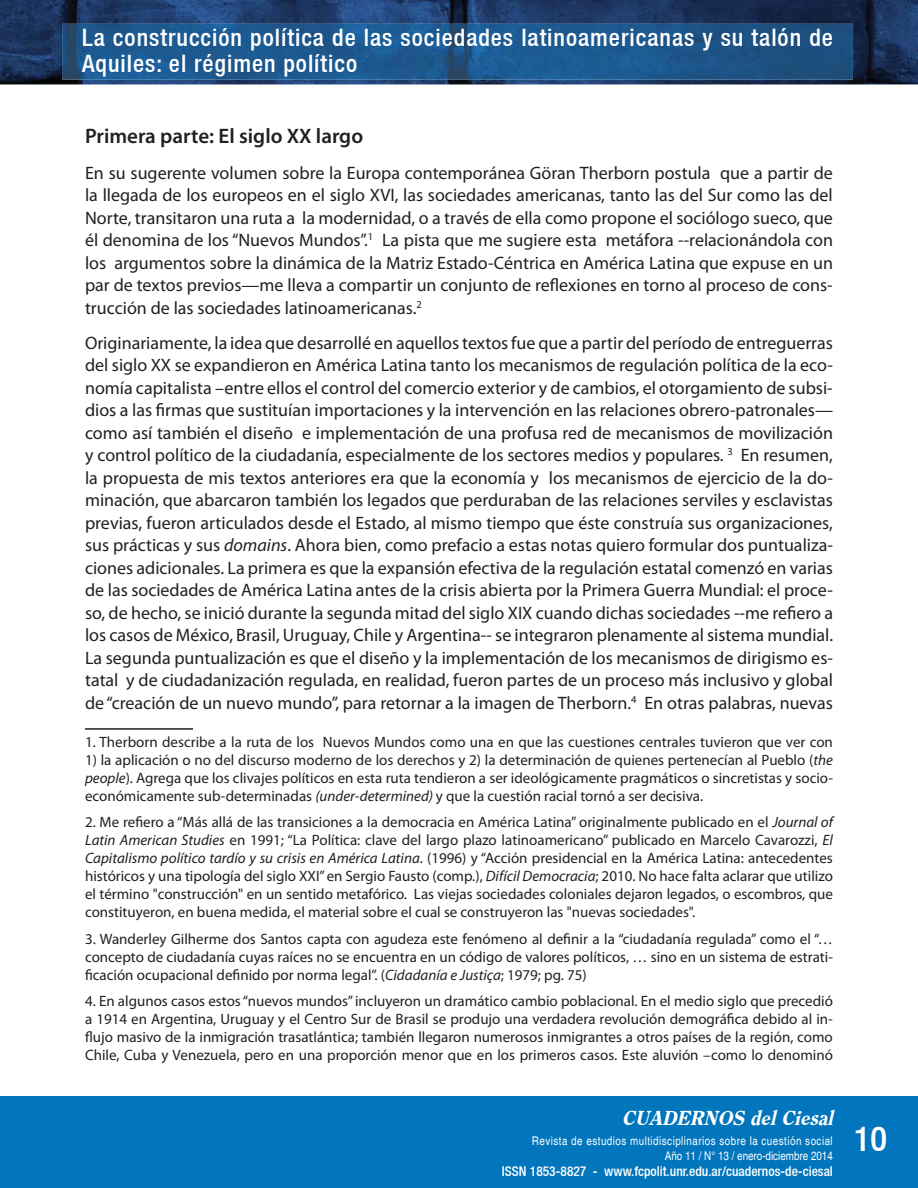
<style>
.page{position:relative;width:918px;height:1188px;background:#fff}
.page>*{position:absolute;margin:0;border:0;box-sizing:border-box;transform-origin:0 0}
.t1{font:500 condensed 34.5px "Helvetica Neue";color:#fff}
.t2{font:500 condensed 24px/25.5px "Helvetica Neue";letter-spacing:.04em;color:#fff}
.t3{font:600 21px "Myriad Pro";color:#231f20}
.t4{font:italic 800 21px "Clearface";color:#fff}
.t5{font:18px/22.5px "Myriad Pro";color:#231f20;text-align:justify}
.t6{font:15px/18px "Myriad Pro";color:#231f20;text-align:justify}
.t7{font:500 condensed 13.5px "Helvetica Neue";color:#fff}
.t8{font:condensed 12px/15px "Helvetica";letter-spacing:.04em;color:#fff;text-align:right}
.s1{font-style:italic}
</style>
<div class="page">
<img style="left:0;top:0;width:918px;height:84px">
<div style="left:0;top:1096px;width:918px;height:92px;background:#0276bd"></div>
<img style="left:62px;top:24px;width:791px;height:56px">
<hr style="left:85px;top:728px;width:108px;height:2px;background:#231f20">
<h2 class="t2" style="left:82px;top:25px;width:752px">La construcción política de las sociedades latinoamericanas y su talón de<br>Aquiles: el régimen político</h2>
<p class="t3" style="left:85px;top:128px;width:280px">Primera parte: El siglo XX largo</p>
<p class="t5" style="left:85px;top:162px;width:750px">En su sugerente volumen sobre la Europa contemporánea Göran Therborn postula que a partir de la llegada de los europeos en el siglo XVI, las sociedades americanas, tanto las del Sur como las del Norte, transitaron una ruta a la modernidad, o a través de ella como propone el sociólogo sueco, que él denomina de los “Nuevos Mundos”.<sup>1</sup> La pista que me sugiere esta metáfora --relacionándola con los argumentos sobre la dinámica de la Matriz Estado-Céntrica en América Latina que expuse en un par de textos previos—me lleva a compartir un conjunto de reflexiones en torno al proceso de cons&shy;trucción de las sociedades latinoamericanas.<sup>2</sup></p>
<p class="t5" style="left:85px;top:333px;width:750px">Originariamente, la idea que desarrollé en aquellos textos fue que a partir del período de entreguerras del siglo XX se expandieron en América Latina tanto los mecanismos de regulación política de la eco&shy;nomía capitalista –entre ellos el control del comercio exterior y de cambios, el otorgamiento de subsi&shy;dios a las firmas que sustituían importaciones y la intervención en las relaciones obrero-patronales— como así también el diseño e implementación de una profusa red de mecanismos de movilización y control político de la ciudadanía, especialmente de los sectores medios y populares. <sup>3</sup> En resumen, la propuesta de mis textos anteriores era que la economía y los mecanismos de ejercicio de la do&shy;minación, que abarcaron también los legados que perduraban de las relaciones serviles y esclavistas previas, fueron articulados desde el Estado, al mismo tiempo que éste construía sus organizaciones, sus prácticas y sus <span class="s1">domains</span>. Ahora bien, como prefacio a estas notas quiero formular dos puntualiza&shy;ciones adicionales. La primera es que la expansión efectiva de la regulación estatal comenzó en varias de las sociedades de América Latina antes de la crisis abierta por la Primera Guerra Mundial: el proce&shy;so, de hecho, se inició durante la segunda mitad del siglo XIX cuando dichas sociedades --me refiero a los casos de México, Brasil, Uruguay, Chile y Argentina-- se integraron plenamente al sistema mundial.<br>La segunda puntualización es que el diseño y la implementación de los mecanismos de dirigismo es&shy;tatal y de ciudadanización regulada, en realidad, fueron partes de un proceso más inclusivo y global de “creación de un nuevo mundo”, para retornar a la imagen de Therborn.<sup>4</sup> En otras palabras, nuevas</p>
<p class="t6" style="left:85px;top:734px;width:749px">1. Therborn describe a la ruta de los Nuevos Mundos como una en que las cuestiones centrales tuvieron que ver con</p>
<p class="t6" style="left:85px;top:752px;width:750px">1) la aplicación o no del discurso moderno de los derechos y 2) la determinación de quienes pertenecían al Pueblo (<span class="s1">the people</span>). Agrega que los clivajes políticos en esta ruta tendieron a ser ideológicamente pragmáticos o sincretistas y socio&shy;económicamente sub-determinadas <span class="s1">(under-determined)</span> y que la cuestión racial tornó a ser decisiva.</p>
<p class="t6" style="left:85px;top:814px;width:749px">2. Me refiero a “Más allá de las transiciones a la democracia en América Latina” originalmente publicado en el <span class="s1">Journal of Latin American Studies</span> en 1991; “La Política: clave del largo plazo latinoamericano” publicado en Marcelo Cavarozzi, <span class="s1">El Capitalismo político tardío y su crisis en América Latina</span>. (1996) y “Acción presidencial en la América Latina: antecedentes históricos y una tipología del siglo XXI” en Sergio Fausto (comp.), <span class="s1">Difícil Democracia</span>; 2010. No hace falta aclarar que utilizo el término "construcción" en un sentido metafórico. Las viejas sociedades coloniales dejaron legados, o escombros, que constituyeron, en buena medida, el material sobre el cual se construyeron las "nuevas sociedades".</p>
<p class="t6" style="left:85px;top:931px;width:750px">3. Wanderley Gilherme dos Santos capta con agudeza este fenómeno al definir a la “ciudadanía regulada” como el “… concepto de ciudadanía cuyas raíces no se encuentra en un código de valores políticos, … sino en un sistema de estrati&shy;ficación ocupacional definido por norma legal”. (<span class="s1">Cidadanía e Justiça</span>; 1979; pg. 75)</p>
<p class="t6" style="left:85px;top:993px;width:749px">4. En algunos casos estos “nuevos mundos” incluyeron un dramático cambio poblacional. En el medio siglo que precedió a 1914 en Argentina, Uruguay y el Centro Sur de Brasil se produjo una verdadera revolución demográfica debido al in&shy;flujo masivo de la inmigración trasatlántica; también llegaron numerosos inmigrantes a otros países de la región, como Chile, Cuba y Venezuela, pero en una proporción menor que en los primeros casos. Este aluvión –como lo denominó</p>
<p class="t4" style="left:622px;top:1110px;width:217px">CUADERNOS del Ciesal</p>
<p class="t8" style="left:532px;top:1133px;width:302px">Revista de estudios multidisciplinarios sobre la cuestión social<br>Año 11 / N° 13 / enero-diciembre 2014</p>
<p class="t7" style="left:502px;top:1163px;width:333px">ISSN 1853-8827 - www.fcpolit.unr.edu.ar/cuadernos-de-ciesal</p>
<h1 class="t1" style="left:854px;top:1118px;width:35px">10</h1>
</div>
